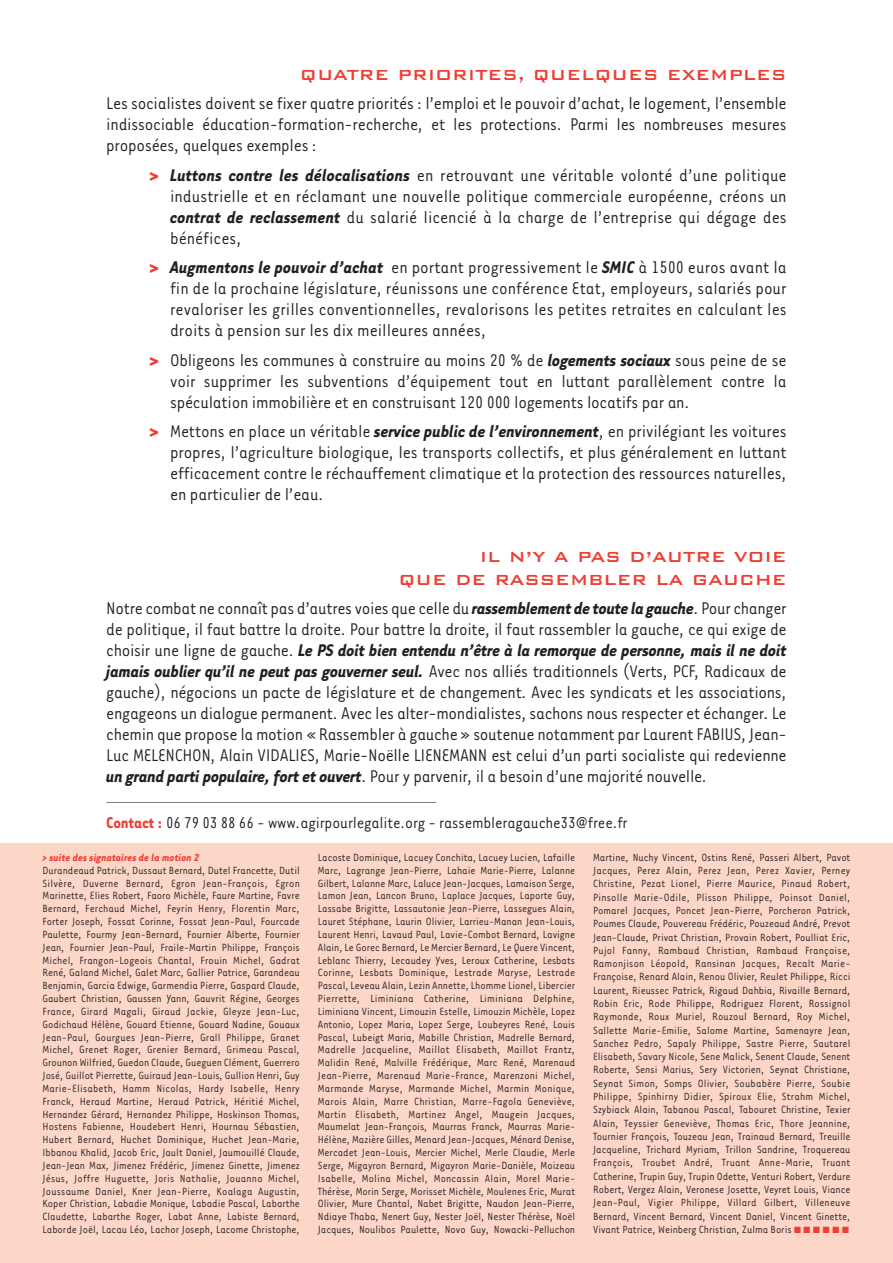
<style>
.page{position:relative;width:893px;height:1263px;background:#fff}
.page>*{position:absolute;margin:0;border:0;box-sizing:border-box;transform-origin:0 0}
.t1{font:19.5px/21px "Tarzana Narrow";letter-spacing:-.01em;color:#231f20;text-align:justify}
.t2{font:500 19.5px/22.5px "Bank Gothic BT";color:#ee3e34;text-align:right}
.t3{font:18px "Tarzana Narrow";letter-spacing:-.01em;color:#231f20}
.t4{font:12px/12.9px "Tarzana Narrow";color:#231f20;text-align:justify}
.t5{font:italic 700 12px "Tarzana Narrow";color:#ee3e34}
.s1{font-family:"Tarzana Wide";font-weight:700;color:#ee3e34}
.s2{font-weight:700;font-style:italic}
.s3{font-weight:700;color:#ee3e34}
.s4{color:#ee3e34}
</style>
<div class="page">
<hr style="left:106px;top:802px;width:330px;height:1px;background:#808285">
<div style="left:0;top:843px;width:892px;height:420px;background:#fcd6c7"></div>
<h1 class="t2" style="left:300px;top:62px;width:488px">QUATRE PRIORITES, QUELQUES EXEMPLES</h1>
<p class="t1" style="left:106px;top:94px;width:682px">Les socialistes doivent se fixer quatre priorités : l’emploi et le pouvoir d’achat, le logement, l’ensemble indissociable éducation-formation-recherche, et les protections. Parmi les nombreuses mesures proposées, quelques exemples :</p>
<p class="t1" style="left:170px;top:166px;width:618px;text-indent:-21px"><span class="s1">&gt;</span> <span class="s2">Luttons contre les délocalisations</span> en retrouvant une véritable volonté d’une politique industrielle et en réclamant une nouvelle politique commerciale européenne, créons un <span class="s2">contrat de reclassement</span> du salarié licencié à la charge de l’entreprise qui dégage des bénéfices,</p>
<p class="t1" style="left:170px;top:258px;width:618px;text-indent:-21px"><span class="s1">&gt;</span> <span class="s2">Augmentons le pouvoir d’achat</span> en portant progressivement le <span class="s2">SMIC</span> à 1500 euros avant la fin de la prochaine législature, réunissons une conférence Etat, employeurs, salariés pour revaloriser les grilles conventionnelles, revalorisons les petites retraites en calculant les droits à pension sur les dix meilleures années,</p>
<p class="t1" style="left:170px;top:351px;width:618px;text-indent:-21px"><span class="s1">&gt;</span> Obligeons les communes à construire au moins 20 % de <span class="s2">logements sociaux</span> sous peine de se voir supprimer les subventions d’équipement tout en luttant parallèlement contre la spéculation immobilière et en construisant 120 000 logements locatifs par an.</p>
<p class="t1" style="left:170px;top:422px;width:618px;text-indent:-21px"><span class="s1">&gt;</span> Mettons en place un véritable <span class="s2">service public de l’environnement</span>, en privilégiant les voitures propres, l’agriculture biologique, les transports collectifs, et plus généralement en luttant efficacement contre le réchauffement climatique et la protection des ressources naturelles, en particulier de l’eau.</p>
<h1 class="t2" style="left:398px;top:544px;width:390px">IL N’Y A PAS D’AUTRE VOIE<br>QUE DE RASSEMBLER LA GAUCHE</h1>
<p class="t1" style="left:106px;top:599px;width:682px">Notre combat ne connaît pas d’autres voies que celle du <span class="s2">rassemblement de toute la gauche</span>. Pour changer de politique, il faut battre la droite. Pour battre la droite, il faut rassembler la gauche, ce qui exige de choisir une ligne de gauche. <span class="s2">Le PS doit bien entendu n’être à la remorque de personne, mais il ne doit jamais oublier qu’il ne peut pas gouverner seul.</span> Avec nos alliés traditionnels (Verts, PCF, Radicaux de gauche), négocions un pacte de législature et de changement. Avec les syndicats et les associations, engageons un dialogue permanent. Avec les alter-mondialistes, sachons nous respecter et échanger. Le chemin que propose la motion « Rassembler à gauche » soutenue notamment par Laurent FABIUS, Jean-Luc MELENCHON, Alain VIDALIES, Marie-Noëlle LIENEMANN est celui d’un parti socialiste qui redevienne <span class="s2">un grand parti populaire, fort et ouvert</span>. Pour y parvenir, il a besoin d’une majorité nouvelle.</p>
<h2 class="t3" style="left:106px;top:816px;width:523px"><span class="s3">Contact :</span> 06 79 03 88 66 - www.agirpourlegalite.org - rassembleragauche33@free.fr</h2>
<p class="t5" style="left:43px;top:853px;width:158px">&gt; suite des signataires de la motion 2</p>
<p class="t4" style="left:43px;top:864px;width:259px">Durandeaud Patrick, Dussaut Bernard, Dutel Francette, Dutil Silvère, Duverne Bernard, Egron Jean-François, Egron Marinette, Elies Robert, Faoro Michèle, Faure Martine, Favre Bernard, Ferchaud Michel, Feyrin Henry, Florentin Marc, Forter Joseph, Fossat Corinne, Fossat Jean-Paul, Fourcade Paulette, Fourmy Jean-Bernard, Fournier Alberte, Fournier Jean, Fournier Jean-Paul, Fraile-Martin Philippe, François Michel, Frangon-Logeois Chantal, Frouin Michel, Gadrat René, Galand Michel, Galet Marc, Gallier Patrice, Garandeau Benjamin, Garcia Edwige, Garmendia Pierre, Gaspard Claude, Gaubert Christian, Gaussen Yann, Gauvrit Régine, Georges France, Girard Magali, Giraud Jackie, Gleyze Jean-Luc, Godichaud Hélène, Gouard Etienne, Gouard Nadine, Gouaux Jean-Paul, Gourgues Jean-Pierre, Grall Philippe, Granet Michel, Grenet Roger, Grenier Bernard, Grimeau Pascal, Grounon Wilfried, Guedon Claude, Gueguen Clément, Guerrero José, Guillot Pierrette, Guiraud Jean-Louis, Gullion Henri, Guy Marie-Elisabeth, Hamm Nicolas, Hardy Isabelle, Henry Franck, Heraud Martine, Heraud Patrick, Héritié Michel, Hernandez Gérard, Hernandez Philippe, Hoskinson Thomas, Hostens Fabienne, Houdebert Henri, Hournau Sébastien, Hubert Bernard, Huchet Dominique, Huchet Jean-Marie, Ibbanou Khalid, Jacob Eric, Jault Daniel, Jaumouillé Claude, Jean-Jean Max, Jimenez Frédéric, Jimenez Ginette, Jimenez Jésus, Joffre Huguette, Joris Nathalie, Jouanno Michel, Joussaume Daniel, Kner Jean-Pierre, Koalaga Augustin, Koper Christian, Labadie Monique, Labadie Pascal, Labarthe Claudette, Labarthe Roger, Labat Anne, Labiste Bernard, Laborde Joël, Lacau Léo, Lachor Joseph, Lacome Christophe,</p>
<p class="t4" style="left:318px;top:852px;width:259px">Lacoste Dominique, Lacuey Conchita, Lacuey Lucien, Lafaille Marc, Lagrange Jean-Pierre, Lahaie Marie-Pierre, Lalanne Gilbert, Lalanne Marc, Laluce Jean-Jacques, Lamaison Serge, Lamon Jean, Lancon Bruno, Laplace Jacques, Laporte Guy, Lassabe Brigitte, Lassautonie Jean-Pierre, Lassegues Alain, Lauret Stéphane, Laurin Olivier, Larrieu-Manan Jean-Louis, Laurent Henri, Lavaud Paul, Lavie-Combot Bernard, Lavigne Alain, Le Gorec Bernard, Le Mercier Bernard, Le Quere Vincent, Leblanc Thierry, Lecaudey Yves, Leroux Catherine, Lesbats Corinne, Lesbats Dominique, Lestrade Maryse, Lestrade Pascal, Leveau Alain, Lezin Annette, Lhomme Lionel, Libercier Pierrette, Liminiana Catherine, Liminiana Delphine, Liminiana Vincent, Limouzin Estelle, Limouzin Michèle, Lopez Antonio, Lopez Maria, Lopez Serge, Loubeyres René, Louis Pascal, Lubeigt Maria, Mabille Christian, Madrelle Bernard, Madrelle Jacqueline, Maillot Elisabeth, Maillot Frantz, Malidin René, Malville Frédérique, Marc René, Marenaud Jean-Pierre, Marenaud Marie-France, Marenzoni Michel, Marmande Maryse, Marmande Michel, Marmin Monique, Marois Alain, Marre Christian, Marre-Fagola Geneviève, Martin Elisabeth, Martinez Angel, Maugein Jacques, Maumelat Jean-François, Maurras Franck, Maurras Marie-Hélène, Mazière Gilles, Menard Jean-Jacques, Ménard Denise, Mercadet Jean-Louis, Mercier Michel, Merle Claudie, Merle Serge, Migayron Bernard, Migayron Marie-Danièle, Moizeau Isabelle, Molina Michel, Moncassin Alain, Morel Marie-Thérèse, Morin Serge, Morisset Michèle, Moulenes Eric, Murat Olivier, Mure Chantal, Nabet Brigitte, Naudon Jean-Pierre, Ndiaye Thaba, Nenert Guy, Nester Joël, Nester Thérèse, Noël Jacques, Noulibos Paulette, Novo Guy, Nowacki-Pelluchon</p>
<p class="t4" style="left:593px;top:851px;width:259px;line-height:13.4px">Martine, Nuchy Vincent, Ostins René, Passeri Albert, Pavot Jacques, Perez Alain, Perez Jean, Perez Xavier, Perney Christine, Pezat Lionel, Pierre Maurice, Pinaud Robert, Pinsolle Marie-Odile, Plisson Philippe, Poinsot Daniel, Pomarel Jacques, Poncet Jean-Pierre, Porcheron Patrick, Poumes Claude, Pouvereau Frédéric, Pouzeaud André, Prevot Jean-Claude, Privat Christian, Provain Robert, Poulliat Eric, Pujol Fanny, Rambaud Christian, Rambaud Françoise, Ramonjison Léopold, Ransinan Jacques, Recalt Marie-Françoise, Renard Alain, Renou Olivier, Reulet Philippe, Ricci Laurent, Rieussec Patrick, Rigaud Dahbia, Rivaille Bernard, Robin Eric, Rode Philippe, Rodriguez Florent, Rossignol Raymonde, Roux Muriel, Rouzoul Bernard, Roy Michel, Sallette Marie-Emilie, Salome Martine, Samenayre Jean, Sanchez Pedro, Sapaly Philippe, Sastre Pierre, Sautarel Elisabeth, Savary Nicole, Sene Malick, Senent Claude, Senent Roberte, Sensi Marius, Sery Victorien, Seynat Christiane, Seynat Simon, Somps Olivier, Soubabère Pierre, Soubie Philippe, Spinhirny Didier, Spiroux Elie, Strahm Michel, Szybiack Alain, Tabanou Pascal, Tabouret Christine, Texier Alain, Teyssier Geneviève, Thomas Eric, Thore Jeannine, Tournier François, Touzeau Jean, Trainaud Bernard, Treuille Jacqueline, Trichard Myriam, Trillon Sandrine, Troquereau François, Troubet André, Truant Anne-Marie, Truant Catherine, Trupin Guy, Trupin Odette, Venturi Robert, Verdure Robert, Vergez Alain, Veronese Josette, Veyret Louis, Viance Jean-Paul, Vigier Philippe, Villard Gilbert, Villeneuve Bernard, Vincent Bernard, Vincent Daniel, Vincent Ginette, Vivant Patrice, Weinberg Christian, Zulma Boris <span class="s4">■</span> <span class="s4">■</span> <span class="s4">■</span> <span class="s4">■</span> <span class="s4">■</span> <span class="s4">■</span></p>
</div>
